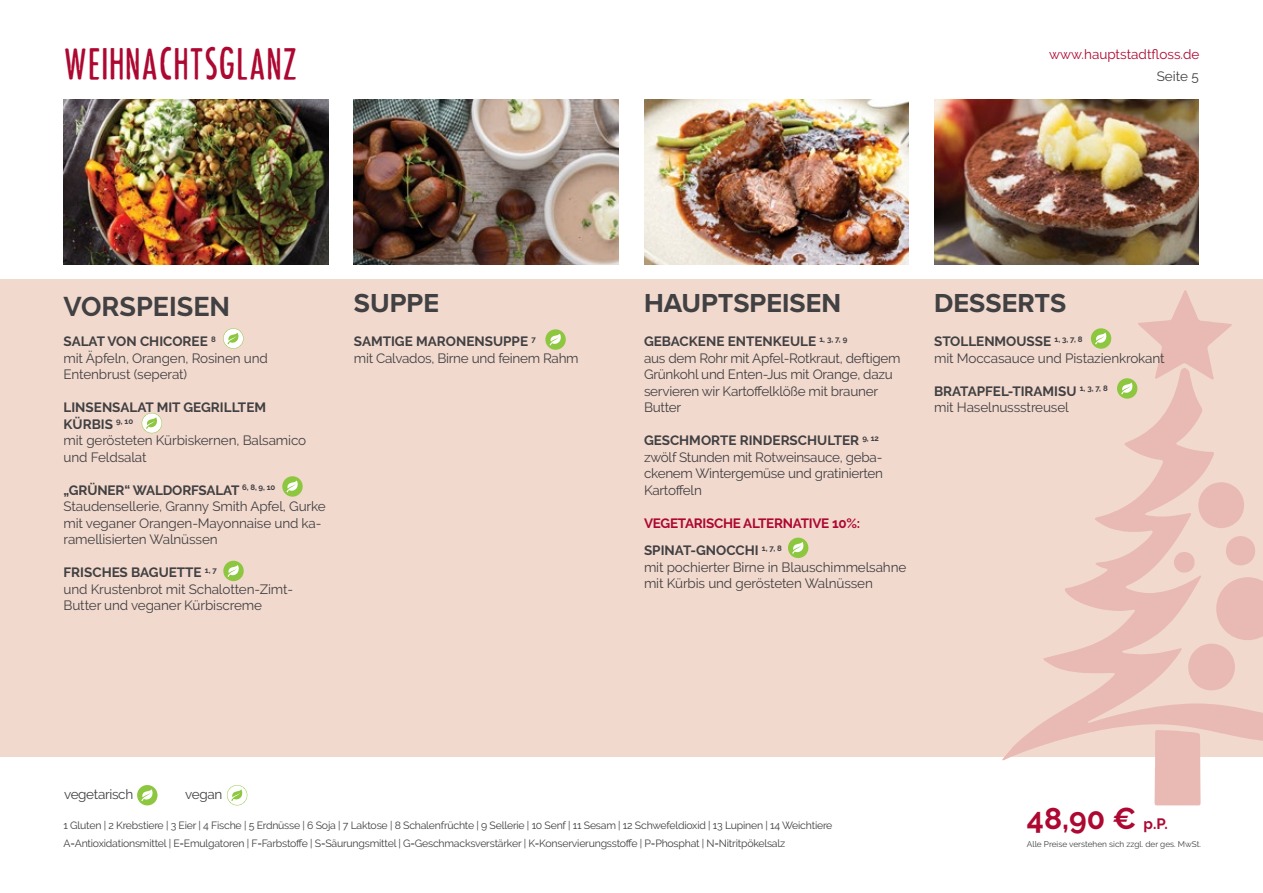
<style>
.page{position:relative;width:1263px;height:893px;background:#fff}
.page>*{position:absolute;margin:0;border:0;box-sizing:border-box;transform-origin:0 0}
.t1{font:42px "Punk Rock Show";color:#ad0831}
.t2{font:700 30px "Raleway";color:#ad0831}
.t3{font:700 27px "Proxima Nova";color:#414042}
.t4{font:700 27px "Raleway";color:#414042}
.t5{font:13.5px/16.5px "Raleway";letter-spacing:-.01em;color:#414042}
.t6{font:700 13.5px/27.3px "Raleway";letter-spacing:-.02em;color:#ad0831}
.t7{font:13.5px "Raleway";color:#ad0831}
.t8{font:10.5px "Raleway";letter-spacing:-.02em;color:#414042}
.t9{font:8.25px "Raleway";color:#414042}
.s1{font-weight:700}
.s2{color:#414042}
.s3{font-size:15px}
</style>
<div class="page">
<div style="left:0;top:279px;width:1263px;height:478px;background:#f2d9ce"></div>
<svg style="left:1138px;top:290px;width:94px;height:78px"></svg>
<div style="left:1154px;top:760px;width:46px;height:45px;background:#e8bab3"></div>
<svg style="left:1002px;top:368px;width:261px;height:392px"></svg>
<img style="left:64px;top:99px;width:265px;height:165px">
<img style="left:354px;top:99px;width:265px;height:165px">
<img style="left:644px;top:99px;width:265px;height:165px">
<img style="left:934px;top:99px;width:265px;height:165px">
<div style="left:1091px;top:328px;width:20px;height:21px;background:#8dc63f;border-radius:50%"></div>
<svg style="left:1095px;top:333px;width:11px;height:11px"></svg>
<div style="left:1117px;top:378px;width:20px;height:21px;background:#8dc63f;border-radius:50%"></div>
<svg style="left:1121px;top:383px;width:11px;height:11px"></svg>
<svg style="left:227px;top:785px;width:20px;height:20px"></svg>
<div style="left:137px;top:785px;width:21px;height:20px;background:#8dc63f;border-radius:50%"></div>
<svg style="left:141px;top:789px;width:12px;height:12px"></svg>
<div style="left:545px;top:329px;width:21px;height:21px;background:#8dc63f;border-radius:50%"></div>
<svg style="left:550px;top:334px;width:11px;height:11px"></svg>
<div style="left:788px;top:538px;width:20px;height:20px;background:#8dc63f;border-radius:50%"></div>
<svg style="left:792px;top:542px;width:11px;height:12px"></svg>
<svg style="left:282px;top:476px;width:21px;height:21px"></svg>
<svg style="left:287px;top:481px;width:11px;height:11px"></svg>
<div style="left:223px;top:561px;width:21px;height:20px;background:#8dc63f;border-radius:50%"></div>
<svg style="left:228px;top:565px;width:11px;height:12px"></svg>
<svg style="left:223px;top:328px;width:20px;height:21px"></svg>
<svg style="left:142px;top:413px;width:20px;height:20px"></svg>
<h1 class="t1" style="left:64px;top:40px;width:235px">WEIHNACHTSGLANZ</h1>
<p class="t7" style="left:1049px;top:46px;width:152px">www.hauptstadtfloss.de</p>
<p class="t5" style="left:1157px;top:68px;width:44px">Seite 5</p>
<h3 class="t4" style="left:64px;top:292px;width:168px">VORSPEISEN</h3>
<h3 class="t3" style="left:354px;top:292px;width:87px">SUPPE</h3>
<h3 class="t3" style="left:644px;top:292px;width:199px">HAUPTSPEISEN</h3>
<h3 class="t3" style="left:934px;top:292px;width:134px">DESSERTS</h3>
<p class="t5" style="left:64px;top:333px;width:206px"><span class="s1">SALAT VON CHICOREE</span> <sup>8<br></sup>mit Äpfeln, Orangen, Rosinen und<br>Entenbrust (seperat)</p>
<p class="t5" style="left:64px;top:399px;width:244px"><span class="s1">LINSENSALAT MIT GEGRILLTEM<br>KÜRBIS</span> <sup>9,</sup> <sup>10<br></sup>mit gerösteten Kürbiskernen, Balsamico und Feldsalat</p>
<p class="t5" style="left:64px;top:482px;width:264px"><span class="s1">„GRÜNER“ WALDORFSALAT</span> <sup>6,</sup> <sup>8,</sup> <sup>9,</sup> <sup>10<br></sup>Staudensellerie, Granny Smith Apfel, Gurke mit veganer Orangen-Mayonnaise und ka&shy;ramellisierten Walnüssen</p>
<p class="t5" style="left:64px;top:564px;width:231px"><span class="s1">FRISCHES BAGUETTE</span> <sup>1,</sup> <sup>7<br></sup>und Krustenbrot mit Schalotten-Zimt-<br>Butter und veganer Kürbiscreme</p>
<p class="t5" style="left:354px;top:333px;width:226px"><span class="s1">SAMTIGE MARONENSUPPE</span> <sup>7<br></sup>mit Calvados, Birne und feinem Rahm</p>
<p class="t5" style="left:644px;top:333px;width:258px"><span class="s1">GEBACKENE ENTENKEULE</span> <sup>1,</sup> <sup>3,</sup> <sup>7,</sup> <sup>9<br></sup>aus dem Rohr mit Apfel-Rotkraut, deftigem<br>Grünkohl und Enten-Jus mit Orange, dazu servieren wir Kartoffelklöße mit brauner<br>Butter</p>
<p class="t5" style="left:644px;top:432px;width:241px"><span class="s1">GESCHMORTE RINDERSCHULTER</span> <sup>9,</sup> <sup>12 </sup>zwölf Stunden mit Rotweinsauce, geba&shy;ckenem Wintergemüse und gratinierten<br>Kartoffeln</p>
<p class="t6" style="left:644px;top:509px;width:218px">VEGETARISCHE ALTERNATIVE 10%:<br><span class="s2">SPINAT-GNOCCHI</span> <sup>1,</sup> <sup>7,</sup> <sup>8</sup></p>
<p class="t5" style="left:644px;top:559px;width:264px">mit pochierter Birne in Blauschimmelsahne mit Kürbis und gerösteten Walnüssen</p>
<p class="t5" style="left:934px;top:333px;width:232px"><span class="s1">STOLLENMOUSSE</span> <sup>1,</sup> <sup>3,</sup> <sup>7,</sup> <sup>8<br></sup>mit Moccasauce und Pistazienkrokant</p>
<p class="t5" style="left:934px;top:383px;width:175px"><span class="s1">BRATAPFEL-TIRAMISU</span> <sup>1,</sup> <sup>3,</sup> <sup>7,</sup> <sup>8 </sup>mit Haselnussstreusel</p>
<p class="t5" style="left:64px;top:787px;width:71px">vegetarisch</p>
<p class="t5" style="left:185px;top:787px;width:39px">vegan</p>
<p class="t8" style="left:64px;top:820px;width:770px">1 Gluten | 2 Krebstiere | 3 Eier | 4 Fische | 5 Erdnüsse | 6 Soja | 7 Laktose | 8 Schalenfrüchte | 9 Sellerie | 10 Senf | 11 Sesam | 12 Schwefeldioxid | 13 Lupinen | 14 Weichtiere</p>
<p class="t8" style="left:64px;top:838px;width:723px">A=Antioxidationsmittel | E=Emulgatoren | F=Farbstoffe | S=Säurungsmittel | G=Geschmacksverstärker | K=Konservierungsstoffe | P=Phosphat | N=Nitritpökelsalz</p>
<h2 class="t2" style="left:1027px;top:801px;width:143px">48,90 € <span class="s3">p.P.</span></h2>
<p class="t9" style="left:1027px;top:839px;width:176px">Alle Preise verstehen sich zzgl. der ges. MwSt.</p>
</div>
